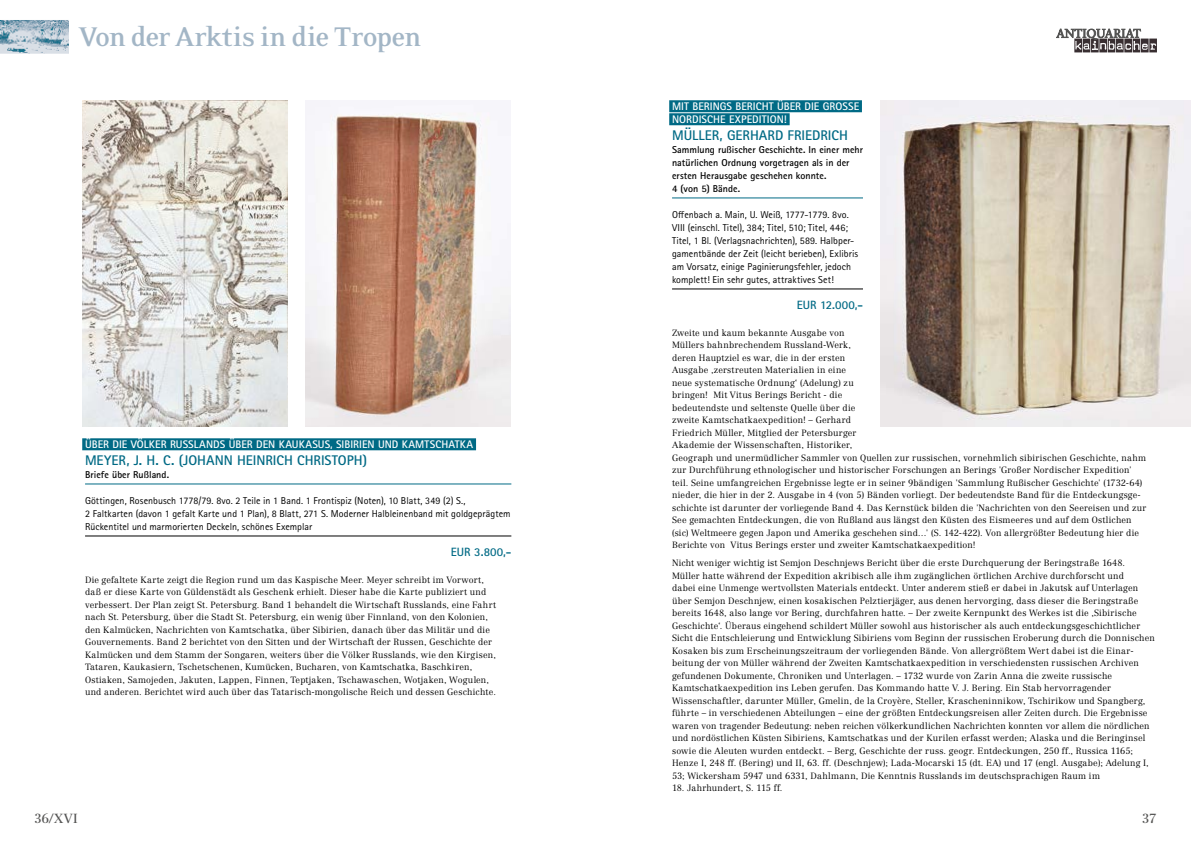
<style>
.page{position:relative;width:1191px;height:842px;background:#fff}
.page>*{position:absolute;margin:0;border:0;box-sizing:border-box;transform-origin:0 0}
.t1{font:700 31px "Eidetic Neo";letter-spacing:-.03em;color:#a3b6c6}
.t2{font:700 14px "Rotis Sans Serif Pro";color:#006a85}
.t3{font:13px "Centennial LT Std";letter-spacing:.01em;color:#545453}
.t4{font:700 12px "Rotis Sans Serif Pro";color:#006a85}
.t5{font:700 11px/13px "Rotis Sans Serif Pro";letter-spacing:.005em;color:#fff}
.t6{font:10px/13px "Rotis Sans Serif Pro";letter-spacing:.005em;color:#000}
.t7{font:700 10px/13px "Rotis Sans Serif Pro";letter-spacing:.005em;color:#000}
.t8{font:300 9px/12.5px "Centennial LT Std";letter-spacing:.025em;color:#000}
</style>
<div class="page">
<div style="left:82px;top:438px;width:394px;height:12px;background:#006a85"></div>
<hr style="left:85px;top:484px;width:426px;height:1px;background:#006a85">
<hr style="left:85px;top:536px;width:426px;height:1px;background:#000">
<div style="left:669px;top:100px;width:193px;height:12px;background:#006a85"></div>
<div style="left:669px;top:113px;width:120px;height:12px;background:#006a85"></div>
<hr style="left:672px;top:198px;width:191px;height:1px;background:#006a85">
<hr style="left:672px;top:289px;width:191px;height:1px;background:#000">
<img style="left:305px;top:101px;width:206px;height:325px">
<img style="left:880px;top:101px;width:311px;height:325px">
<img style="left:82px;top:101px;width:206px;height:325px">
<svg style="left:1056px;top:29px;width:101px;height:23px"></svg>
<img style="left:0;top:20px;width:69px;height:33px">
<h1 class="t1" style="left:79px;top:21px;width:343px">Von der Arktis in die Tropen</h1>
<p class="t5" style="left:85px;top:438px;width:390px">ÜBER DIE VÖLKER RUSSLANDS ÜBER DEN KAUKASUS, SIBIRIEN UND KAMTSCHATKA</p>
<h2 class="t2" style="left:85px;top:451px;width:283px">MEYER, J. H. C. (JOHANN HEINRICH CHRISTOPH)</h2>
<p class="t7" style="left:85px;top:468px;width:86px">Briefe über Rußland.</p>
<p class="t6" style="left:85px;top:494px;width:427px">Göttingen, Rosenbusch 1778/79. 8vo. 2 Teile in 1 Band. 1 Frontispiz (Noten), 10 Blatt, 349 (2) S.,<br>2 Faltkarten (davon 1 gefalt Karte und 1 Plan), 8 Blatt, 271 S. Moderner Halbleinenband mit goldgeprägtem<br>Rückentitel und marmorierten Deckeln, schönes Exemplar</p>
<h3 class="t4" style="left:451px;top:544px;width:62px">EUR 3.800,-</h3>
<p class="t8" style="left:85px;top:573px;width:412px">Die gefaltete Karte zeigt die Region rund um das Kaspische Meer. Meyer schreibt im Vorwort, daß er diese Karte von Güldenstädt als Geschenk erhielt. Dieser habe die Karte publiziert und verbessert. Der Plan zeigt St. Petersburg. Band 1 behandelt die Wirtschaft Russlands, eine Fahrt nach St. Petersburg, über die Stadt St. Petersburg, ein wenig über Finnland, von den Kolonien, den Kalmücken, Nachrichten von Kamtschatka, über Sibirien, danach über das Militär und die Gouvernements. Band 2 berichtet von den Sitten und der Wirtschaft der Russen, Geschichte der Kalmücken und dem Stamm der Songaren, weiters über die Völker Russlands, wie den Kirgisen, Tataren, Kaukasiern, Tschetschenen, Kumücken, Bucharen, von Kamtschatka, Baschkiren, Ostiaken, Samojeden, Jakuten, Lappen, Finnen, Teptjaken, Tschawaschen, Wotjaken, Wogulen, und anderen. Berichtet wird auch über das Tatarisch-mongolische Reich und dessen Geschichte.</p>
<p class="t5" style="left:672px;top:100px;width:189px">MIT BERINGS BERICHT ÜBER DIE GROSSE<br>NORDISCHE EXPEDITION!</p>
<h2 class="t2" style="left:672px;top:126px;width:177px">MÜLLER, GERHARD FRIEDRICH</h2>
<p class="t7" style="left:672px;top:143px;width:192px">Sammlung rußischer Geschichte. In einer mehr natürlichen Ordnung vorgetragen als in der ersten Herausgabe geschehen konnte.<br>4 (von 5) Bände.</p>
<p class="t6" style="left:672px;top:208px;width:187px">Offenbach a. Main, U. Weiß, 1777-1779. 8vo.<br>VIII (einschl. Titel), 384; Titel, 510; Titel, 446; Titel, 1 Bl. (Verlagsnachrichten), 589. Halbper&shy;gamentbände der Zeit (leicht berieben), Exlibris am Vorsatz, einige Paginierungsfehler, jedoch komplett! Ein sehr gutes, attraktives Set!</p>
<h3 class="t4" style="left:797px;top:297px;width:68px">EUR 12.000,-</h3>
<p class="t8" style="left:672px;top:326px;width:476px">Zweite und kaum bekannte Ausgabe von<br>Müllers bahnbrechendem Russland-Werk,<br>deren Hauptziel es war, die in der ersten<br>Ausgabe ‚zerstreuten Materialien in eine<br>neue systematische Ordnung‘ (Adelung) zu<br>bringen! Mit Vitus Berings Bericht - die<br>bedeutendste und seltenste Quelle über die<br>zweite Kamtschatkaexpedition! – Gerhard<br>Friedrich Müller, Mitglied der Petersburger<br>Akademie der Wissenschaften, Historiker,<br>Geograph und unermüdlicher Sammler von Quellen zur russischen, vornehmlich sibirischen Geschichte, nahm zur Durchführung ethnologischer und historischer Forschungen an Berings 'Großer Nordischer Expedition' teil. Seine umfangreichen Ergebnisse legte er in seiner 9bändigen 'Sammlung Rußischer Geschichte' (1732-64) nieder, die hier in der 2. Ausgabe in 4 (von 5) Bänden vorliegt. Der bedeutendste Band für die Entdeckungsge&shy;schichte ist darunter der vorliegende Band 4. Das Kernstück bilden die 'Nachrichten von den Seereisen und zur See gemachten Entdeckungen, die von Rußland aus längst den Küsten des Eismeeres und auf dem Ostlichen (sic) Weltmeere gegen Japon und Amerika geschehen sind…' (S. 142-422). Von allergrößter Bedeutung hier die Berichte von Vitus Berings erster und zweiter Kamtschatkaexpedition!</p>
<p class="t8" style="left:672px;top:557px;width:484px">Nicht weniger wichtig ist Semjon Deschnjews Bericht über die erste Durchquerung der Beringstraße 1648.<br>Müller hatte während der Expedition akribisch alle ihm zugänglichen örtlichen Archive durchforscht und<br>dabei eine Unmenge wertvollsten Materials entdeckt. Unter anderem stieß er dabei in Jakutsk auf Unterlagen über Semjon Deschnjew, einen kosakischen Pelztierjäger, aus denen hervorging, dass dieser die Beringstraße bereits 1648, also lange vor Bering, durchfahren hatte. – Der zweite Kernpunkt des Werkes ist die ‚Sibirische Geschichte‘. Überaus eingehend schildert Müller sowohl aus historischer als auch entdeckungsgeschichtlicher Sicht die Entschleierung und Entwicklung Sibiriens vom Beginn der russischen Eroberung durch die Donnischen Kosaken bis zum Erscheinungszeitraum der vorliegenden Bände. Von allergrößtem Wert dabei ist die Einar&shy;beitung der von Müller während der Zweiten Kamtschatkaexpedition in verschiedensten russischen Archiven gefundenen Dokumente, Chroniken und Unterlagen. – 1732 wurde von Zarin Anna die zweite russische Kamtschatkaexpedition ins Leben gerufen. Das Kommando hatte V. J. Bering. Ein Stab hervorragender Wissenschaftler, darunter Müller, Gmelin, de la Croyère, Steller, Krascheninnikow, Tschirikow und Spangberg, führte – in verschiedenen Abteilungen – eine der größten Entdeckungsreisen aller Zeiten durch. Die Ergebnisse waren von tragender Bedeutung: neben reichen völkerkundlichen Nachrichten konnten vor allem die nördlichen und nordöstlichen Küsten Sibiriens, Kamtschatkas und der Kurilen erfasst werden; Alaska und die Beringinsel sowie die Aleuten wurden entdeckt. – Berg, Geschichte der russ. geogr. Entdeckungen, 250 ff., Russica 1165; Henze I, 248 ff. (Bering) und II, 63. ff. (Deschnjew); Lada-Mocarski 15 (dt. EA) und 17 (engl. Ausgabe); Adelung I, 53; Wickersham 5947 und 6331, Dahlmann, Die Kenntnis Russlands im deutschsprachigen Raum im</p>
<p class="t8" style="left:672px;top:782px;width:112px">18. Jahrhundert, S. 115 ff.</p>
<h3 class="t3" style="left:34px;top:811px;width:45px">36/XVI</h3>
<h3 class="t3" style="left:1142px;top:811px;width:17px">37</h3>
</div>
